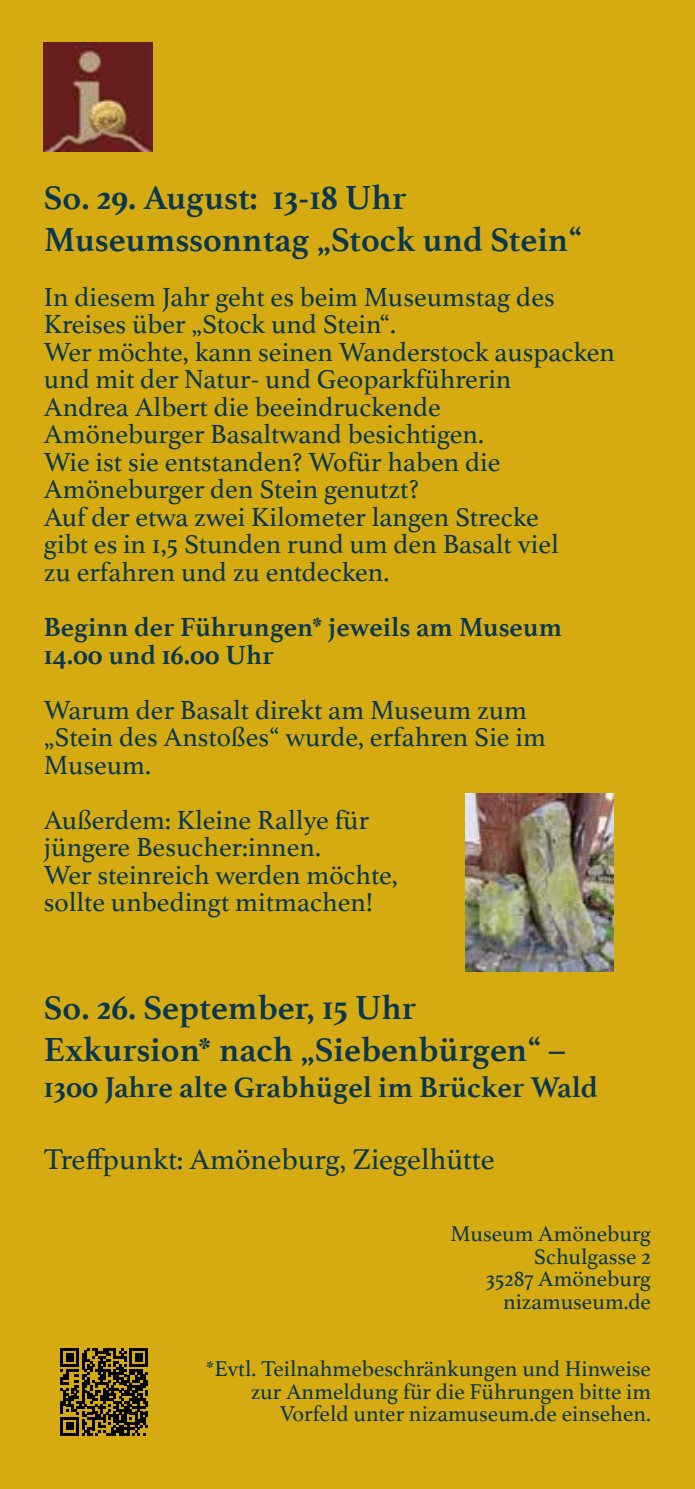
<style>
.page{position:relative;width:695px;height:1489px;background:#fff}
.page>*{position:absolute;margin:0;border:0;box-sizing:border-box;transform-origin:0 0}
.t1{font:700 35px/42px "Athelas";color:#083752}
.t2{font:700 30px "Athelas";color:#083752}
.t3{font:30px "Athelas";color:#083752}
.t4{font:27.5px/27.5px "Athelas";color:#083752}
.t5{font:700 27.5px/27.5px "Athelas";color:#083752}
.t6{font:22.5px/22.5px "Athelas";color:#083752;text-align:right}
</style>
<div class="page">
<div style="left:0;top:0;width:694px;height:1488px;background:#d6ab11"></div>
<img style="left:44px;top:43px;width:108px;height:108px">
<img style="left:465px;top:793px;width:148px;height:178px">
<svg style="left:61px;top:1348px;width:87px;height:87px"></svg>
<p class="t1" style="left:44px;top:175px;width:539px">So. 29. August: 13-18 Uhr<br>Museumssonntag „Stock und Stein“</p>
<p class="t4" style="left:44px;top:282px;width:572px">In diesem Jahr geht es beim Museumstag des Kreises über „Stock und Stein“.<br>Wer möchte, kann seinen Wanderstock auspacken und mit der Natur- und Geoparkführerin<br>Andrea Albert die beeindruckende<br>Amöneburger Basaltwand besichtigen.<br>Wie ist sie entstanden? Wofür haben die Amöneburger den Stein genutzt?<br>Auf der etwa zwei Kilometer langen Strecke<br>gibt es in 1,5 Stunden rund um den Basalt viel<br>zu erfahren und zu entdecken.</p>
<p class="t5" style="left:44px;top:612px;width:519px">Beginn der Führungen* jeweils am Museum<br>14.00 und 16.00 Uhr</p>
<p class="t4" style="left:44px;top:695px;width:503px">Warum der Basalt direkt am Museum zum „Stein des Anstoßes“ wurde, erfahren Sie im<br>Museum.</p>
<p class="t4" style="left:44px;top:805px;width:355px">Außerdem: Kleine Rallye für jüngere Besucher:innen.<br>Wer steinreich werden möchte, sollte unbedingt mitmachen!</p>
<p class="t1" style="left:44px;top:985px;width:523px">So. 26. September, 15 Uhr<br>Exkursion* nach „Siebenbürgen“ –</p>
<p class="t2" style="left:44px;top:1063px;width:555px">1300 Jahre alte Grabhügel im Brücker Wald</p>
<p class="t3" style="left:44px;top:1135px;width:452px">Treffpunkt: Amöneburg, Ziegelhütte</p>
<p class="t6" style="left:450px;top:1221px;width:202px">Museum Amöneburg<br>Schulgasse 2<br>35287 Amöneburg nizamuseum.de</p>
<p class="t6" style="left:206px;top:1356px;width:446px">*Evtl. Teilnahmebeschränkungen und Hinweise zur Anmeldung für die Führungen bitte im<br>Vorfeld unter nizamuseum.de einsehen.</p>
</div>
